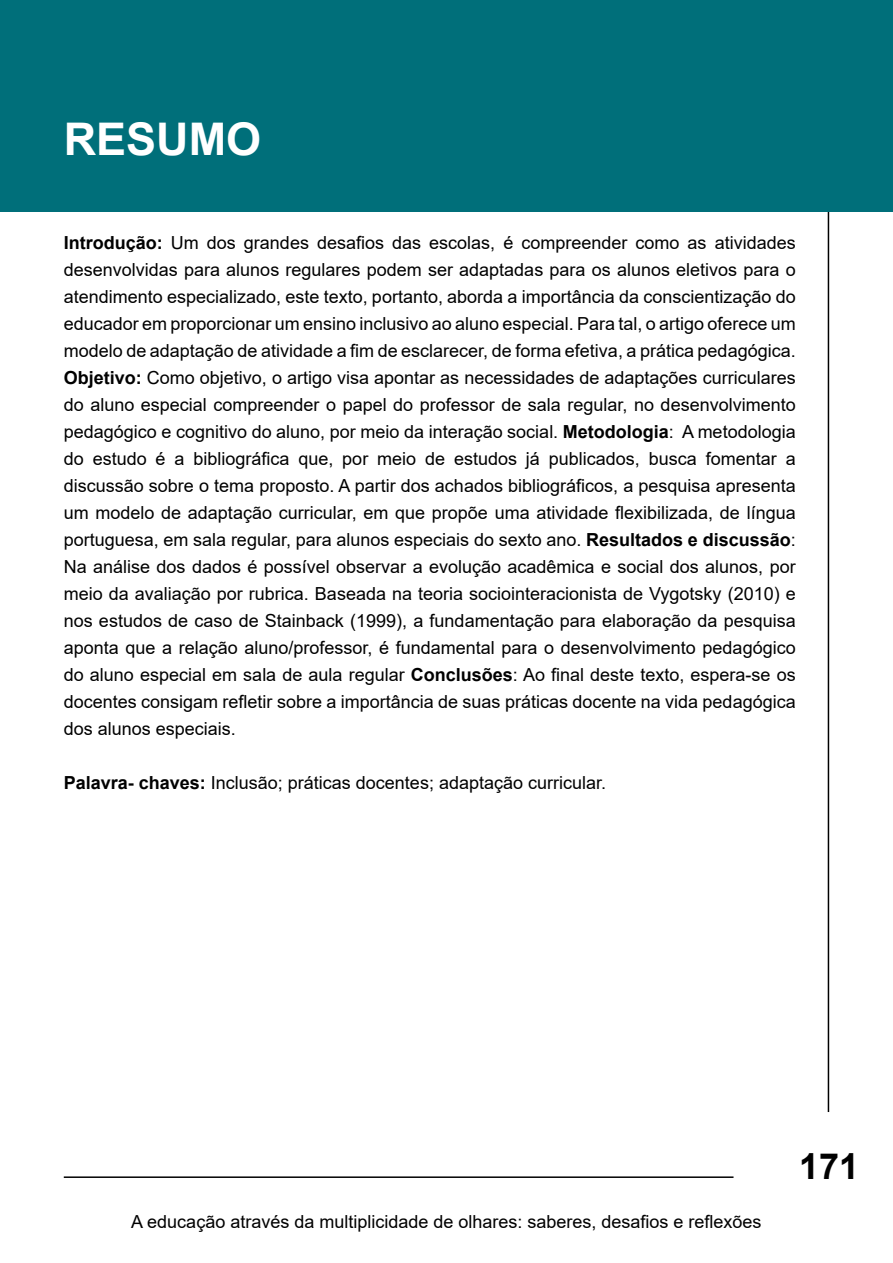
<style>
.page{position:relative;width:893px;height:1263px;background:#fff}
.page>*{position:absolute;margin:0;border:0;box-sizing:border-box;transform-origin:0 0}
.t1{font:700 45px "Arial";color:#fff}
.t2{font:700 36px "Arial";color:#000}
.t3{font:18px/27px "Arial";color:#000;text-align:justify}
.s1{font-weight:700}
</style>
<div class="page">
<hr style="left:828px;top:85px;width:1px;height:1027px;background:#000">
<hr style="left:64px;top:1176px;width:669px;height:2px;background:#000">
<div style="left:0;top:0;width:893px;height:211px;background:#006f7a"></div>
<h1 class="t1" style="left:64px;top:108px;width:199px">RESUMO</h1>
<p class="t3" style="left:64px;top:229px;width:733px"><span class="s1">Introdução:</span> Um dos grandes desafios das escolas, é compreender como as atividades desenvolvidas para alunos regulares podem ser adaptadas para os alunos eletivos para o atendimento especializado, este texto, portanto, aborda a importância da conscientização do educador em proporcionar um ensino inclusivo ao aluno especial. Para tal, o artigo oferece um modelo de adaptação de atividade a fim de esclarecer, de forma efetiva, a prática pedagógica.<br><span class="s1">Objetivo:</span> Como objetivo, o artigo visa apontar as necessidades de adaptações curriculares do aluno especial compreender o papel do professor de sala regular, no desenvolvimento pedagógico e cognitivo do aluno, por meio da interação social. <span class="s1">Metodologia</span>: A metodologia do estudo é a bibliográfica que, por meio de estudos já publicados, busca fomentar a discussão sobre o tema proposto. A partir dos achados bibliográficos, a pesquisa apresenta um modelo de adaptação curricular, em que propõe uma atividade flexibilizada, de língua portuguesa, em sala regular, para alunos especiais do sexto ano. <span class="s1">Resultados e discussão</span>:<br>Na análise dos dados é possível observar a evolução acadêmica e social dos alunos, por meio da avaliação por rubrica. Baseada na teoria sociointeracionista de Vygotsky (2010) e nos estudos de caso de Stainback (1999), a fundamentação para elaboração da pesquisa aponta que a relação aluno/professor, é fundamental para o desenvolvimento pedagógico do aluno especial em sala de aula regular <span class="s1">Conclusões</span>: Ao final deste texto, espera-se os docentes consigam refletir sobre a importância de suas práticas docente na vida pedagógica dos alunos especiais.</p>
<p class="t3" style="left:64px;top:769px;width:544px"><span class="s1">Palavra- chaves:</span> Inclusão; práticas docentes; adaptação curricular.</p>
<p class="t3" style="left:131px;top:1208px;width:632px">A educação através da multiplicidade de olhares: saberes, desafios e reflexões</p>
<h2 class="t2" style="left:799px;top:1141px;width:62px">171</h2>
</div>
